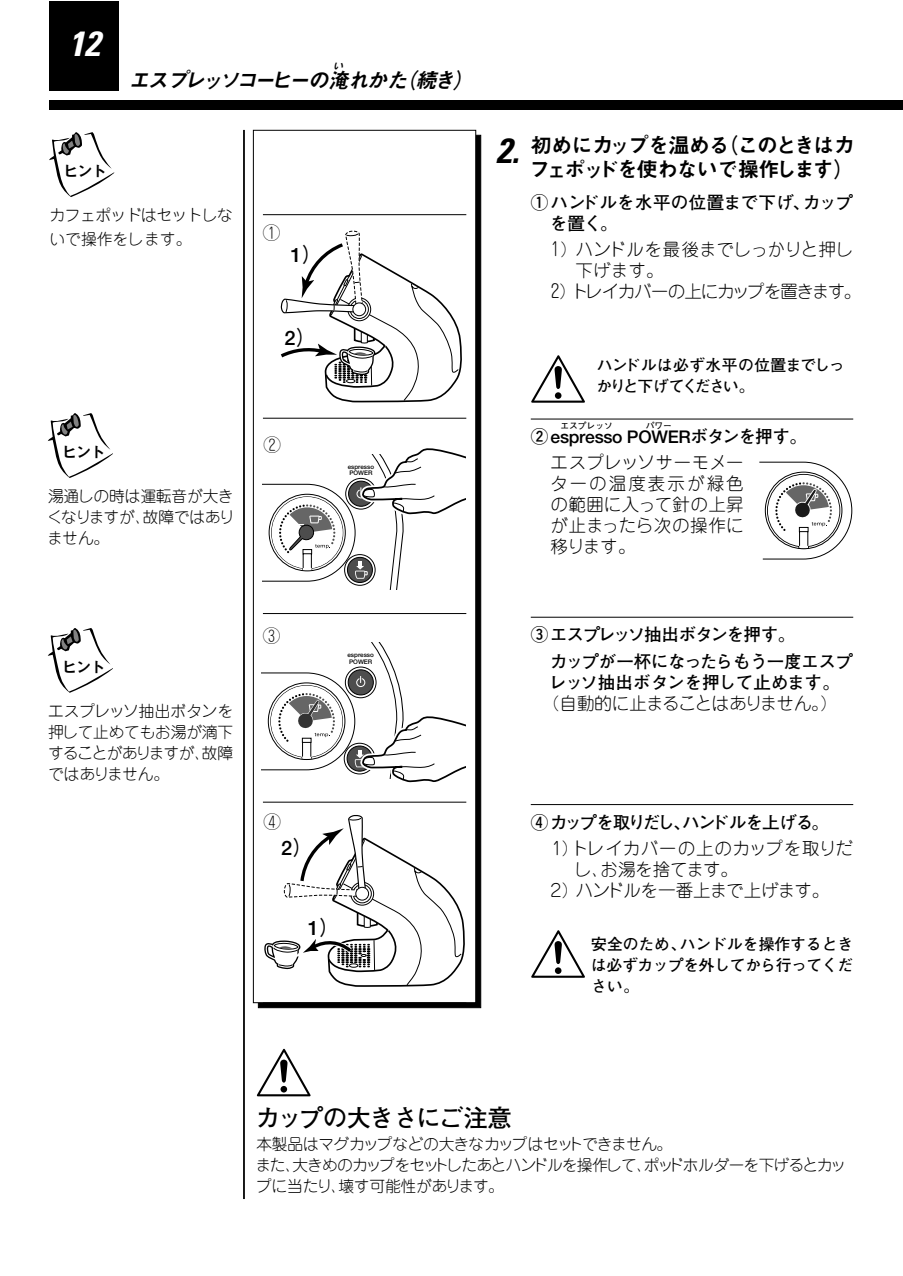
<style>
.page{position:relative;width:903px;height:1276px;background:#fff}
.page>*{position:absolute;margin:0;border:0;box-sizing:border-box;transform-origin:0 0}
.t1{font:italic 700 condensed 35px "Univers";color:#fff}
.t2{font:italic 700 condensed 35px "Univers";color:#000}
.t3{font:700 24.5px "Futo Go B101";letter-spacing:-.035em;color:#000}
.t4{font:21px/24.5px "Midashi Go MB31";letter-spacing:-.06em;color:#000}
.t5{font:italic 21px "Midashi Go MB31";color:#000}
.t6{font:700 19.95px "Futo Go B101";color:#000}
.t7{font:300 17.5px/21px "Jun 101";letter-spacing:-.005em;color:#000;text-align:justify}
.t8{font:700 17.5px "Futo Go B101";letter-spacing:-.025em;color:#000}
.t9{font:700 17.5px/26.1px "Futo Go B101";letter-spacing:-.05em;color:#000}
.t10{font:700 17.5px/21px "Futo Go B101";letter-spacing:.015em;color:#000}
.t11{font:300 17.5px "Jun 101";letter-spacing:-.065em;color:#000}
.t12{font:700 17.5px "Futo Go B101";letter-spacing:-.065em;color:#000}
.t13{font:300 17.5px "Jun 101";letter-spacing:-.04em;color:#000}
.t14{font:300 17.5px "Jun 101";letter-spacing:.025em;color:#000}
.t15{font:300 15.75px/21px "Jun 101";letter-spacing:-.055em;color:#000}
.t16{font:300 15.75px/21px "Jun 101";letter-spacing:-.035em;color:#000;text-align:justify}
.t17{font:700 15.75px/21px "Futo Go B101";letter-spacing:-.02em;color:#000;text-align:justify}
.t18{font:300 15.75px "Jun 101";color:#000}
.t19{font:15.75px "Midashi Go MB31";letter-spacing:-.1em;color:#000}
.t20{font:italic 10.5px "Midashi Go MB31";color:#000}
.t21{font:700 8.75px "Futo Go B101";color:#000}
.t22{font:700 6.3px/6.3px "Futo Go B101";color:#000}
</style>
<div class="page">
<div style="left:50px;top:100px;width:853px;height:10px;background:#000"></div>
<div style="left:50px;top:1px;width:69px;height:89px;background:#000"></div>
<svg style="left:257px;top:1049px;width:54px;height:47px"></svg>
<hr style="left:243px;top:130px;width:2px;height:1069px;background:#000">
<div style="left:258px;top:135px;width:223px;height:873px;background:#000;border:1px solid #000"></div>
<div style="left:253px;top:130px;width:223px;height:873px;background:#fff;border:1px solid #000"></div>
<hr style="left:531px;top:419px;width:322px;height:1px;background:#000">
<hr style="left:531px;top:617px;width:322px;height:1px;background:#000">
<hr style="left:263px;top:613px;width:203px;height:1px;background:#000">
<hr style="left:531px;top:804px;width:322px;height:1px;background:#000">
<hr style="left:263px;top:802px;width:203px;height:1px;background:#000">
<svg style="left:531px;top:930px;width:54px;height:48px"></svg>
<svg style="left:49px;top:132px;width:65px;height:65px"></svg>
<svg style="left:531px;top:355px;width:54px;height:48px"></svg>
<svg style="left:48px;top:628px;width:65px;height:65px"></svg>
<svg style="left:48px;top:413px;width:65px;height:65px"></svg>
<svg style="left:262px;top:230px;width:204px;height:360px"></svg>
<hr style="left:263px;top:1002px;width:203px;height:1px;background:#000">
<svg style="left:264px;top:815px;width:201px;height:172px"></svg>
<svg style="left:262px;top:643px;width:204px;height:140px"></svg>
<hr style="left:263px;top:214px;width:203px;height:1px;background:#000">
<svg style="left:759px;top:462px;width:93px;height:97px"></svg>
<h1 class="t1" style="left:69px;top:31px;width:40px">12</h1>
<p class="t20" style="left:333px;top:62px;width:14px">い</p>
<p class="t5" style="left:129px;top:72px;width:351px">エスプレッソコーヒーの淹れかた（続き）</p>
<p class="t19" style="left:63px;top:166px;width:46px">ヒント</p>
<p class="t16" style="left:50px;top:206px;width:185px;line-height:23.6px">カフェポッドはセットしないで操作をします。</p>
<p class="t7" style="left:263px;top:225px;width:19px">①</p>
<p class="t6" style="left:290px;top:247px;width:33px">1）</p>
<p class="t6" style="left:284px;top:330px;width:33px">2）</p>
<p class="t19" style="left:62px;top:446px;width:46px">ヒント</p>
<p class="t16" style="left:47px;top:488px;width:189px">湯通しの時は運転音が大きくなりますが、故障ではありません。</p>
<p class="t7" style="left:263px;top:436px;width:19px">②</p>
<p class="t19" style="left:62px;top:661px;width:46px">ヒント</p>
<p class="t7" style="left:263px;top:627px;width:19px">③</p>
<p class="t22" style="left:348px;top:464px;width:28px">espresso<br>POWER</p>
<p class="t22" style="left:347px;top:652px;width:28px">espresso<br>POWER</p>
<h1 class="t2" style="left:496px;top:138px;width:32px">2.</h1>
<p class="t4" style="left:530px;top:136px;width:326px">初めにカップを温める（このときはカフェポッドを使わないで操作します）</p>
<p class="t10" style="left:550px;top:194px;width:305px;text-indent:-19px">①ハンドルを水平の位置まで下げ、カップを置く。</p>
<p class="t7" style="left:546px;top:242px;width:309px">１）ハンドルを最後までしっかりと押し</p>
<p class="t7" style="left:575px;top:263px;width:90px">下げます。</p>
<p class="t11" style="left:546px;top:285px;width:316px">２）トレイカバーの上にカップを置きます。</p>
<p class="t17" style="left:596px;top:357px;width:250px">ハンドルは必ず水平の位置までしっかりと下げてください。</p>
<p class="t21" style="left:560px;top:422px;width:54px">エスプレッソ</p>
<p class="t21" style="left:646px;top:422px;width:28px">パワー</p>
<p class="t7" style="left:551px;top:455px;width:195px">エスプレッソサーモメーターの温度表示が緑色の範囲に入って針の上昇が止まったら次の操作に移ります。</p>
<p class="t8" style="left:531px;top:430px;width:277px">② espresso POWERボタンを押す。</p>
<p class="t9" style="left:550px;top:624px;width:304px;text-indent:-20px">③ エスプレッソ抽出ボタンを押す。<br>カップが一杯になったらもう一度エスプ</p>
<p class="t8" style="left:549px;top:675px;width:291px">レッソ抽出ボタンを押して止めます。</p>
<p class="t18" style="left:48px;top:705px;width:187px">エスプレッソ抽出ボタンを</p>
<p class="t13" style="left:542px;top:696px;width:297px">（自動的に止まることはありません。）</p>
<p class="t16" style="left:48px;top:724px;width:187px">押して止めてもお湯が滴下することがありますが、故障ではありません。</p>
<p class="t7" style="left:263px;top:813px;width:19px">④</p>
<p class="t6" style="left:281px;top:840px;width:33px">2）</p>
<p class="t6" style="left:308px;top:920px;width:33px">1）</p>
<p class="t12" style="left:531px;top:816px;width:299px">④ カップを取りだし、ハンドルを上げる。</p>
<p class="t14" style="left:551px;top:842px;width:304px">1）トレイカバーの上のカップを取りだ</p>
<p class="t7" style="left:574px;top:861px;width:165px">し、お湯を捨てます。</p>
<p class="t7" style="left:551px;top:882px;width:280px">2）ハンドルを一番上まで上げます。</p>
<p class="t17" style="left:591px;top:935px;width:263px">安全のため、ハンドルを操作するときは必ずカップを外してから行ってください。</p>
<h2 class="t3" style="left:256px;top:1108px;width:258px">カップの大きさにご注意</h2>
<p class="t15" style="left:255px;top:1136px;width:592px">本製品はマグカップなどの大きなカップはセットできません。<br>また、大きめのカップをセットしたあとハンドルを操作して、ポッドホルダーを下げるとカップに当たり、壊す可能性があります。</p>
</div>
